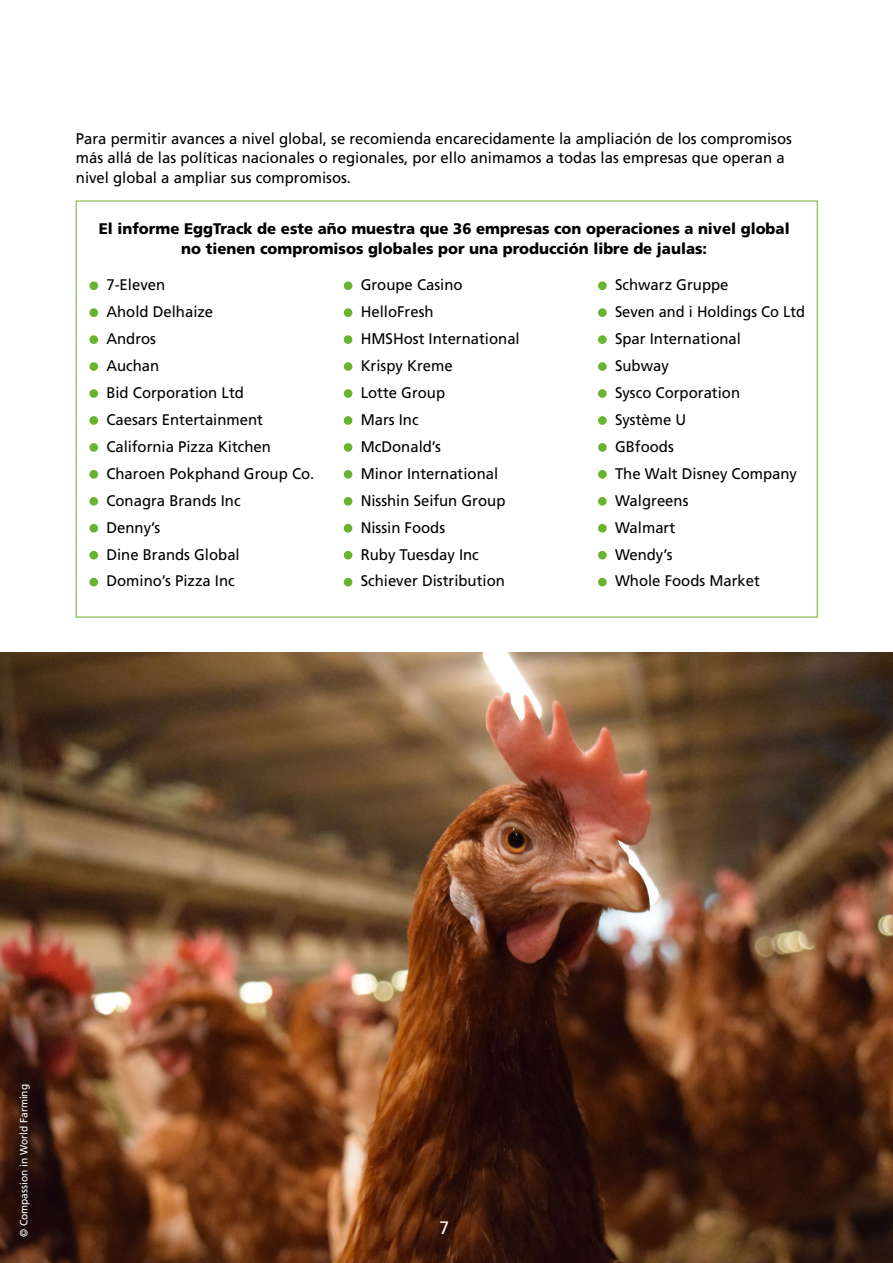
<style>
.page{position:relative;width:893px;height:1263px;background:#fff}
.page>*{position:absolute;margin:0;border:0;box-sizing:border-box;transform-origin:0 0}
.t1{font:18px "Frutiger LT Pro";color:#fff}
.t2{font:15.3px/27px "Frutiger LT Pro";color:#000}
.t3{font:900 15.3px/19.5px "Frutiger LT Pro";color:#000;text-align:center}
.t4{font:10.5px "Frutiger LT Pro";color:#fff}
</style>
<div class="page">
<img style="left:0;top:653px;width:893px;height:610px">
<div style="left:89px;top:281px;width:9px;height:9px;background:#69b42e;border-radius:50%"></div>
<div style="left:89px;top:308px;width:9px;height:9px;background:#69b42e;border-radius:50%"></div>
<div style="left:89px;top:335px;width:9px;height:9px;background:#69b42e;border-radius:50%"></div>
<div style="left:89px;top:362px;width:9px;height:9px;background:#69b42e;border-radius:50%"></div>
<div style="left:89px;top:389px;width:9px;height:9px;background:#69b42e;border-radius:50%"></div>
<div style="left:89px;top:416px;width:9px;height:9px;background:#69b42e;border-radius:50%"></div>
<div style="left:89px;top:443px;width:9px;height:9px;background:#69b42e;border-radius:50%"></div>
<div style="left:89px;top:470px;width:9px;height:9px;background:#69b42e;border-radius:50%"></div>
<div style="left:89px;top:497px;width:9px;height:9px;background:#69b42e;border-radius:50%"></div>
<div style="left:89px;top:524px;width:9px;height:9px;background:#69b42e;border-radius:50%"></div>
<div style="left:89px;top:551px;width:9px;height:8px;background:#69b42e;border-radius:50%"></div>
<div style="left:89px;top:578px;width:9px;height:8px;background:#69b42e;border-radius:50%"></div>
<div style="left:344px;top:281px;width:8px;height:9px;background:#69b42e;border-radius:50%"></div>
<div style="left:344px;top:308px;width:8px;height:9px;background:#69b42e;border-radius:50%"></div>
<div style="left:344px;top:335px;width:8px;height:9px;background:#69b42e;border-radius:50%"></div>
<div style="left:344px;top:362px;width:8px;height:9px;background:#69b42e;border-radius:50%"></div>
<div style="left:344px;top:389px;width:8px;height:9px;background:#69b42e;border-radius:50%"></div>
<div style="left:344px;top:416px;width:8px;height:9px;background:#69b42e;border-radius:50%"></div>
<div style="left:344px;top:443px;width:8px;height:9px;background:#69b42e;border-radius:50%"></div>
<div style="left:344px;top:470px;width:8px;height:9px;background:#69b42e;border-radius:50%"></div>
<div style="left:344px;top:497px;width:8px;height:9px;background:#69b42e;border-radius:50%"></div>
<div style="left:344px;top:524px;width:8px;height:9px;background:#69b42e;border-radius:50%"></div>
<div style="left:344px;top:551px;width:8px;height:8px;background:#69b42e;border-radius:50%"></div>
<div style="left:344px;top:578px;width:8px;height:8px;background:#69b42e;border-radius:50%"></div>
<div style="left:598px;top:281px;width:9px;height:9px;background:#69b42e;border-radius:50%"></div>
<div style="left:598px;top:308px;width:9px;height:9px;background:#69b42e;border-radius:50%"></div>
<div style="left:598px;top:335px;width:9px;height:9px;background:#69b42e;border-radius:50%"></div>
<div style="left:598px;top:362px;width:9px;height:9px;background:#69b42e;border-radius:50%"></div>
<div style="left:598px;top:389px;width:9px;height:9px;background:#69b42e;border-radius:50%"></div>
<div style="left:598px;top:416px;width:9px;height:9px;background:#69b42e;border-radius:50%"></div>
<div style="left:598px;top:443px;width:9px;height:9px;background:#69b42e;border-radius:50%"></div>
<div style="left:598px;top:470px;width:9px;height:9px;background:#69b42e;border-radius:50%"></div>
<div style="left:598px;top:497px;width:9px;height:9px;background:#69b42e;border-radius:50%"></div>
<div style="left:598px;top:524px;width:9px;height:9px;background:#69b42e;border-radius:50%"></div>
<div style="left:598px;top:551px;width:9px;height:8px;background:#69b42e;border-radius:50%"></div>
<div style="left:598px;top:578px;width:9px;height:8px;background:#69b42e;border-radius:50%"></div>
<p class="t2" style="left:76px;top:129px;width:718px;line-height:19.5px">Para permitir avances a nivel global, se recomienda encarecidamente la ampliación de los compromisos más allá de las políticas nacionales o regionales, por ello animamos a todas las empresas que operan a nivel global a ampliar sus compromisos.</p>
<p class="t3" style="left:99px;top:219px;width:692px">El informe EggTrack de este año muestra que 36 empresas con operaciones a nivel global no tienen compromisos globales por una producción libre de jaulas:</p>
<p class="t2" style="left:106px;top:271px;width:209px">7-Eleven<br>Ahold Delhaize<br>Andros<br>Auchan<br>Bid Corporation Ltd<br>Caesars Entertainment<br>California Pizza Kitchen<br>Charoen Pokphand Group Co.<br>Conagra Brands Inc<br>Denny’s<br>Dine Brands Global<br>Domino’s Pizza Inc</p>
<p class="t2" style="left:361px;top:271px;width:161px">Groupe Casino<br>HelloFresh<br>HMSHost International<br>Krispy Kreme<br>Lotte Group<br>Mars Inc<br>McDonald’s<br>Minor International<br>Nisshin Seifun Group<br>Nissin Foods<br>Ruby Tuesday Inc<br>Schiever Distribution</p>
<p class="t2" style="left:615px;top:271px;width:191px">Schwarz Gruppe<br>Seven and i Holdings Co Ltd<br>Spar International<br>Subway<br>Sysco Corporation<br>Système U<br>GBfoods<br>The Walt Disney Company<br>Walgreens<br>Walmart<br>Wendy’s<br>Whole Foods Market</p>
<p class="t4" style="left:18px;top:1237px;width:155px;rotate:-90deg">© Compassion in World Farming</p>
<p class="t1" style="left:439px;top:1217px;width:11px">7</p>
</div>
